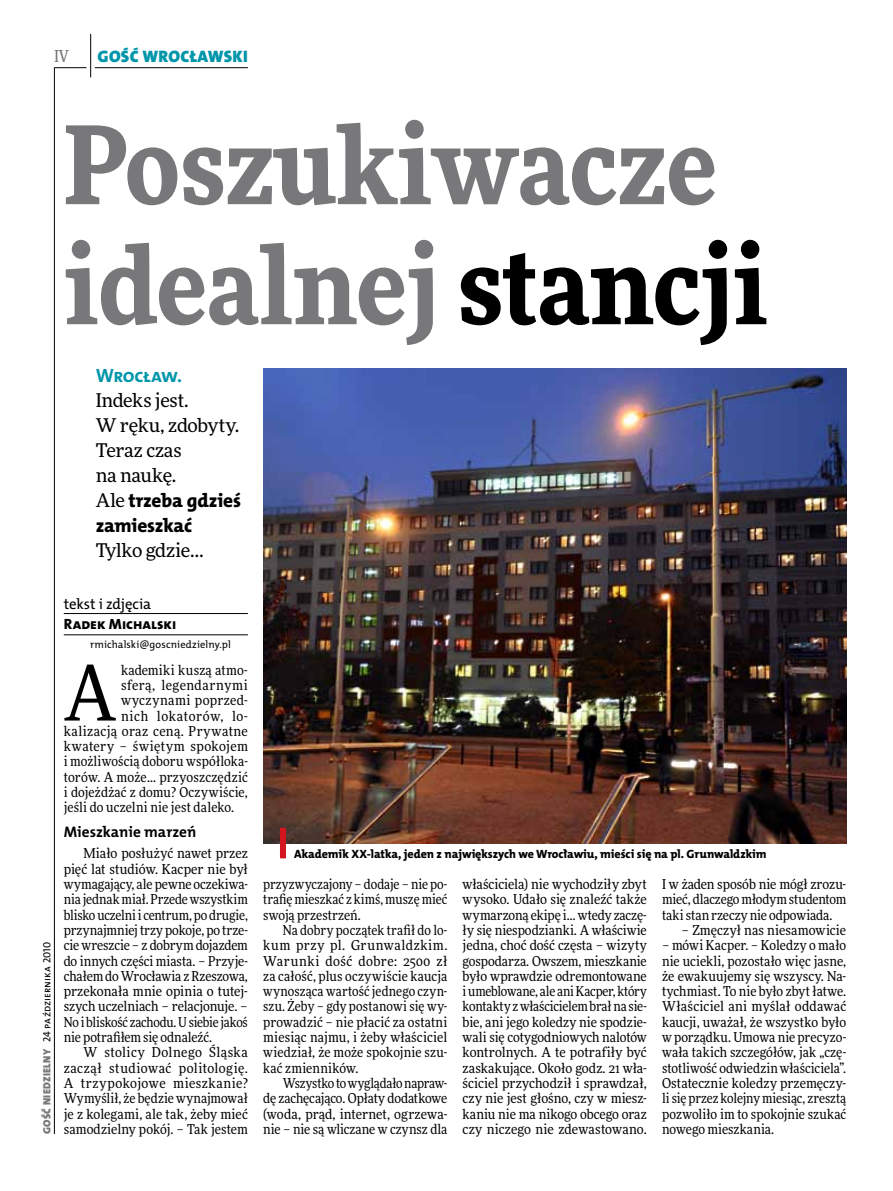
<style>
.page{position:relative;width:893px;height:1191px;background:#fff}
.page>*{position:absolute;margin:0;border:0;box-sizing:border-box;transform-origin:0 0}
.t1{font:900 108px/120px "Freeday Narrow";color:#787779}
.t2{font:76.95px "Freeday Narrow News";color:#000}
.t3{font:19.35px/24.9px "The Mix HP8 Ex Bld";letter-spacing:-.01em;color:#000}
.t4{font:19.35px "The Mix HP7 Bld";letter-spacing:-.025em;color:#0096aa}
.t5{font:18.9px/24.9px "Freeday News";letter-spacing:-.015em;color:#000}
.t6{font:16.65px "The Mix HP9 Blk";letter-spacing:.02em;color:#0096aa}
.t7{font:500 16.5px "Freeday Narrow";color:#787779;scale:.9 1}
.t8{font:15.3px "The Mix HP7 Bld";color:#000}
.t9{font:14.85px "The Mix HP8 Ex Bld";letter-spacing:.025em;color:#000}
.t10{font:14.85px "The Mix HP5 Plain";letter-spacing:-.015em;color:#000}
.t11{font:13.65px/15.3px "Freeday Narrow News";letter-spacing:.01em;color:#000;text-align:justify}
.t12{font:13.65px "Freeday Narrow News";letter-spacing:.03em;color:#000}
.t13{font:13.65px "Freeday Narrow News";letter-spacing:.04em;color:#000}
.t14{font:12px "The Mix HP8 Ex Bld";letter-spacing:-.005em;color:#000}
.t15{font:10.5px "The Mix HP5 Plain";letter-spacing:.01em;color:#000}
.s1{font-family:"The Mix HP9 Blk";color:#787779}
.s2{color:#000}
.s3{font-family:"Freeday News";font-size:18.9px}
</style>
<div class="page">
<hr style="left:54px;top:67px;width:1px;height:1067px;background:#000">
<hr style="left:90px;top:34px;width:1px;height:43px;background:#000">
<hr style="left:54px;top:67px;width:32px;height:1px;background:#000">
<hr style="left:95px;top:67px;width:153px;height:1px;background:#000">
<hr style="left:64px;top:613px;width:184px;height:1px;background:#000">
<hr style="left:64px;top:634px;width:184px;height:1px;background:#000">
<img style="left:263px;top:368px;width:583px;height:475px">
<div style="left:280px;top:827px;width:6px;height:31px;background:#d3151f"></div>
<p class="t7" style="left:54px;top:46px;width:17px">IV</p>
<p class="t6" style="left:98px;top:46px;width:152px">GOŚĆ WROCŁAWSKI</p>
<p class="t15" style="left:40px;top:1134px;width:194px;rotate:-90deg"><span class="s1">GOŚĆ NIEDZIELNY</span> 24 października 2010</p>
<h1 class="t1" style="left:64px;top:102px;width:705px">Poszukiwacze idealnej <span class="s2">stancji</span></h1>
<h3 class="t4" style="left:96px;top:363px;width:88px">Wrocław.</h3>
<h3 class="t5" style="left:96px;top:388px;width:145px">Indeks jest.<br>W ręku, zdobyty.<br>Teraz czas<br>na naukę.</h3>
<h3 class="t3" style="left:96px;top:488px;width:147px"><span class="s3">Ale</span> trzeba gdzieś zamieszkać</h3>
<h3 class="t5" style="left:96px;top:537px;width:110px">Tylko gdzie…</h3>
<p class="t10" style="left:64px;top:594px;width:89px">tekst i zdjęcia</p>
<p class="t9" style="left:64px;top:614px;width:114px">Radek Michalski</p>
<p class="t15" style="left:90px;top:637px;width:142px">rmichalski@goscniedzielny.pl</p>
<h2 class="t2" style="left:64px;top:646px;width:54px">A</h2>
<p class="t11" style="left:121px;top:662px;width:128px">kademiki kuszą atmo-</p>
<p class="t12" style="left:121px;top:676px;width:128px">sferą, legendarnymi</p>
<p class="t12" style="left:121px;top:692px;width:128px">wyczynami poprzed-</p>
<p class="t13" style="left:121px;top:707px;width:128px">nich lokatorów, lo-</p>
<p class="t12" style="left:64px;top:722px;width:186px">kalizacją oraz ceną. Prywatne</p>
<p class="t12" style="left:64px;top:738px;width:186px">kwatery – świętym spokojem</p>
<p class="t11" style="left:64px;top:754px;width:186px">i możliwością doboru współloka-</p>
<p class="t11" style="left:64px;top:769px;width:186px">torów. A może… przyoszczędzić</p>
<p class="t11" style="left:64px;top:784px;width:186px">i dojeżdżać z domu? Oczywiście,</p>
<p class="t11" style="left:64px;top:799px;width:172px">jeśli do uczelni nie jest daleko.</p>
<p class="t8" style="left:64px;top:821px;width:134px">Mieszkanie marzeń</p>
<p class="t11" style="left:64px;top:845px;width:186px;text-indent:20px">Miało posłużyć nawet przez pięć lat studiów. Kacper nie był wymagający, ale pewne oczekiwa&shy;nia jednak miał. Przede wszystkim blisko uczelni i centrum, po drugie, przynajmniej trzy pokoje, po trze&shy;cie wreszcie – z dobrym dojazdem do innych części miasta. – Przyje&shy;chałem do Wrocławia z Rzeszowa, przekonała mnie opinia o tutej&shy;szych uczelniach – relacjonuje. – No i bliskość zachodu. U siebie jakoś nie potrafiłem się odnaleźć.</p>
<p class="t11" style="left:64px;top:1044px;width:186px;text-indent:20px">W stolicy Dolnego Śląska zaczął studiować politologię.<br>A trzypokojowe mieszkanie?<br>Wymyślił, że będzie wynajmował je z kolegami, ale tak, żeby mieć samodzielny pokój. – Tak jestem</p>
<p class="t14" style="left:294px;top:846px;width:474px">Akademik XX-latka, jeden z największych we Wrocławiu, mieści się na pl. Grunwaldzkim</p>
<p class="t11" style="left:263px;top:876px;width:186px">przyzwyczajony – dodaje – nie po&shy;trafię mieszkać z kimś, muszę mieć swoją przestrzeń.</p>
<p class="t11" style="left:263px;top:922px;width:186px;text-indent:20px">Na dobry początek trafił do lo&shy;kum przy pl. Grunwaldzkim.<br>Warunki dość dobre: 2500 zł za całość, plus oczywiście kaucja wynosząca wartość jednego czyn&shy;szu. Żeby – gdy postanowi się wy&shy;prowadzić – nie płacić za ostatni miesiąc najmu, i żeby właściciel wiedział, że może spokojnie szu&shy;kać zmienników.</p>
<p class="t11" style="left:263px;top:1075px;width:186px;text-indent:20px">Wszystko to wyglądało napraw&shy;dę zachęcająco. Opłaty dodatkowe (woda, prąd, internet, ogrzewa&shy;nie – nie są wliczane w czynsz dla</p>
<p class="t11" style="left:463px;top:876px;width:186px">właściciela) nie wychodziły zbyt wysoko. Udało się znaleźć także wymarzoną ekipę i… wtedy zaczę&shy;ły się niespodzianki. A właściwie jedna, choć dość częsta – wizyty gospodarza. Owszem, mieszkanie było wprawdzie odremontowane i umeblowane, ale ani Kacper, który kontakty z właścicielem brał na sie&shy;bie, ani jego koledzy nie spodzie&shy;wali się cotygodniowych nalotów kontrolnych. A te potrafiły być zaskakujące. Około godz. 21 wła&shy;ściciel przychodził i sprawdzał, czy nie jest głośno, czy w miesz&shy;kaniu nie ma nikogo obcego oraz czy niczego nie zdewastowano.</p>
<p class="t11" style="left:662px;top:876px;width:186px">I w żaden sposób nie mógł zrozu&shy;mieć, dlaczego młodym studentom taki stan rzeczy nie odpowiada.</p>
<p class="t11" style="left:682px;top:922px;width:166px">– Zmęczył nas niesamowicie</p>
<p class="t11" style="left:662px;top:937px;width:186px">– mówi Kacper. – Koledzy o mało nie uciekli, pozostało więc jasne, że ewakuujemy się wszyscy. Na&shy;tychmiast. To nie było zbyt łatwe.<br>Właściciel ani myślał oddawać kaucji, uważał, że wszystko było w porządku. Umowa nie precyzo&shy;wała takich szczegółów, jak „czę&shy;stotliwość odwiedzin właściciela”.<br>Ostatecznie koledzy przemęczy&shy;li się przez kolejny miesiąc, zresztą pozwoliło im to spokojnie szukać nowego mieszkania.</p>
</div>
